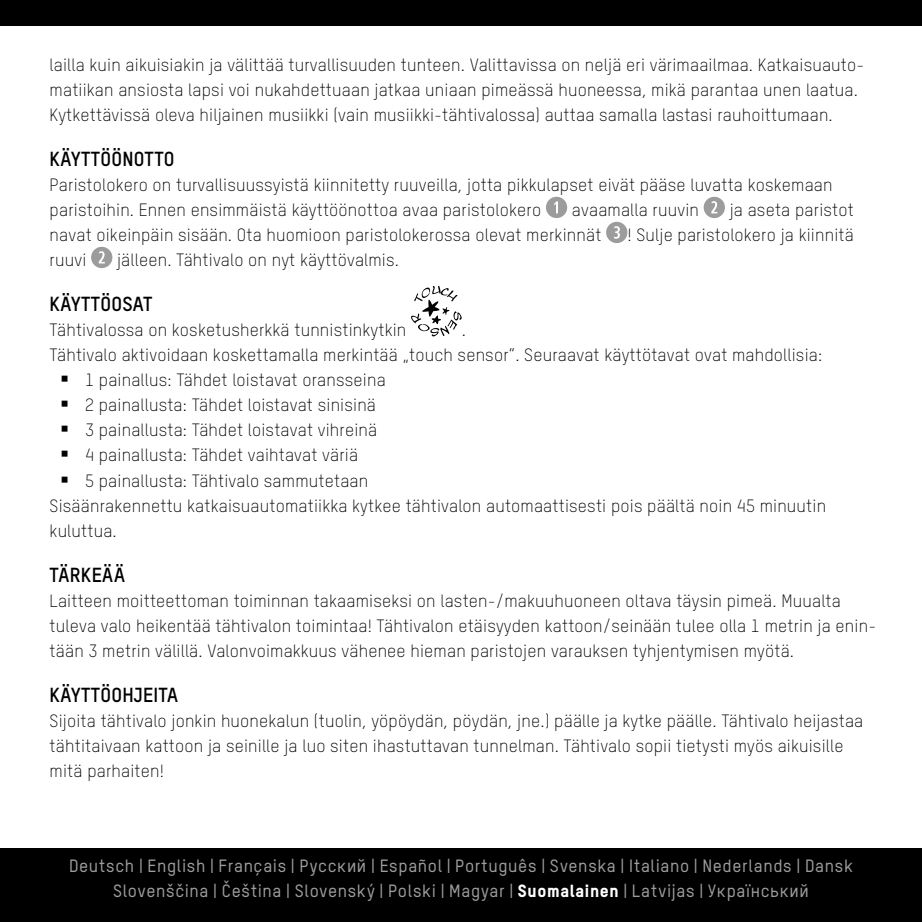
<style>
.page{position:relative;width:922px;height:922px;background:#fff}
.page>*{position:absolute;margin:0;border:0;box-sizing:border-box;transform-origin:0 0}
.t1{font:700 20px "TSTARPRO";letter-spacing:.01em;color:#000}
.t2{font:300 17.5px/25px "TSTARPRO";letter-spacing:.01em;color:#000}
.t3{font:500 17.5px/25px "TSTARPRO";letter-spacing:.04em;color:#9c9c9d;text-align:center}
.s1{font-weight:800;color:#fff}
</style>
<div class="page">
<div style="left:0;top:0;width:921px;height:26px;background:#000"></div>
<div style="left:0;top:848px;width:921px;height:73px;background:#000"></div>
<svg style="left:546px;top:197px;width:21px;height:21px"></svg>
<svg style="left:703px;top:197px;width:21px;height:21px"></svg>
<svg style="left:606px;top:222px;width:21px;height:21px"></svg>
<svg style="left:91px;top:247px;width:21px;height:21px"></svg>
<svg style="left:411px;top:286px;width:50px;height:50px"></svg>
<p class="t2" style="left:50px;top:52px;width:816px">lailla kuin aikuisiakin ja välittää turvallisuuden tunteen. Valittavissa on neljä eri värimaailmaa. Katkaisuauto&shy;matiikan ansiosta lapsi voi nukahdettuaan jatkaa uniaan pimeässä huoneessa, mikä parantaa unen laatua.<br>Kytkettävissä oleva hiljainen musiikki (vain musiikki-tähtivalossa) auttaa samalla lastasi rauhoittumaan.</p>
<p class="t1" style="left:50px;top:145px;width:126px">KÄYTTÖÖNOTTO</p>
<p class="t2" style="left:50px;top:172px;width:784px">Paristolokero on turvallisuussyistä kiinnitetty ruuveilla, jotta pikkulapset eivät pääse luvatta koskemaan paristoihin. Ennen ensimmäistä käyttöönottoa avaa paristolokero</p>
<p class="t2" style="left:571px;top:197px;width:128px">avaamalla ruuvin</p>
<p class="t2" style="left:729px;top:197px;width:126px">ja aseta paristot</p>
<p class="t2" style="left:50px;top:222px;width:553px">navat oikeinpäin sisään. Ota huomioon paristolokerossa olevat merkinnät</p>
<p class="t2" style="left:627px;top:222px;width:228px">! Sulje paristolokero ja kiinnitä</p>
<p class="t2" style="left:50px;top:247px;width:38px">ruuvi</p>
<p class="t2" style="left:117px;top:247px;width:283px">jälleen. Tähtivalo on nyt käyttövalmis.</p>
<p class="t1" style="left:50px;top:290px;width:104px">KÄYTTÖOSAT</p>
<p class="t2" style="left:50px;top:317px;width:358px">Tähtivalossa on kosketusherkkä tunnistinkytkin</p>
<p class="t2" style="left:461px;top:317px;width:6px">.</p>
<p class="t2" style="left:50px;top:342px;width:774px">Tähtivalo aktivoidaan koskettamalla merkintää „touch sensor“. Seuraavat käyttötavat ovat mahdollisia:</p>
<p class="t2" style="left:85px;top:367px;width:302px">1 painallus: Tähdet loistavat oransseina</p>
<p class="t2" style="left:85px;top:392px;width:292px">2 painallusta: Tähdet loistavat sinisinä</p>
<p class="t2" style="left:85px;top:417px;width:293px">3 painallusta: Tähdet loistavat vihreinä</p>
<p class="t2" style="left:85px;top:442px;width:274px">4 painallusta: Tähdet vaihtavat väriä</p>
<p class="t2" style="left:85px;top:467px;width:284px">5 painallusta: Tähtivalo sammutetaan</p>
<p class="t2" style="left:50px;top:492px;width:777px">Sisäänrakennettu katkaisuautomatiikka kytkee tähtivalon automaattisesti pois päältä noin 45 minuutin</p>
<p class="t2" style="left:50px;top:517px;width:69px">kuluttua.</p>
<p class="t1" style="left:50px;top:560px;width:77px">TÄRKEÄÄ</p>
<p class="t2" style="left:50px;top:587px;width:827px">Laitteen moitteettoman toiminnan takaamiseksi on lasten-/makuuhuoneen oltava täysin pimeä. Muualta tuleva valo heikentää tähtivalon toimintaa! Tähtivalon etäisyyden kattoon/seinään tulee olla 1 metrin ja enin&shy;tään 3 metrin välillä. Valonvoimakkuus vähenee hieman paristojen varauksen tyhjentymisen myötä.</p>
<p class="t1" style="left:50px;top:680px;width:130px">KÄYTTÖOHJEITA</p>
<p class="t2" style="left:50px;top:707px;width:815px">Sijoita tähtivalo jonkin huonekalun (tuolin, yöpöydän, pöydän, jne.) päälle ja kytke päälle. Tähtivalo heijastaa tähtitaivaan kattoon ja seinille ja luo siten ihastuttavan tunnelman. Tähtivalo sopii tietysti myös aikuisille mitä parhaiten!</p>
<p class="t3" style="left:69px;top:852px;width:785px">Deutsch | English | Français | Pусский | Español | Português | Svenska | Italiano | Nederlands | Dansk<br>Slovenščina | Čeština | Slovenský | Polski | Magyar | <span class="s1">Suomalainen</span> | Latvijas | Український</p>
</div>
